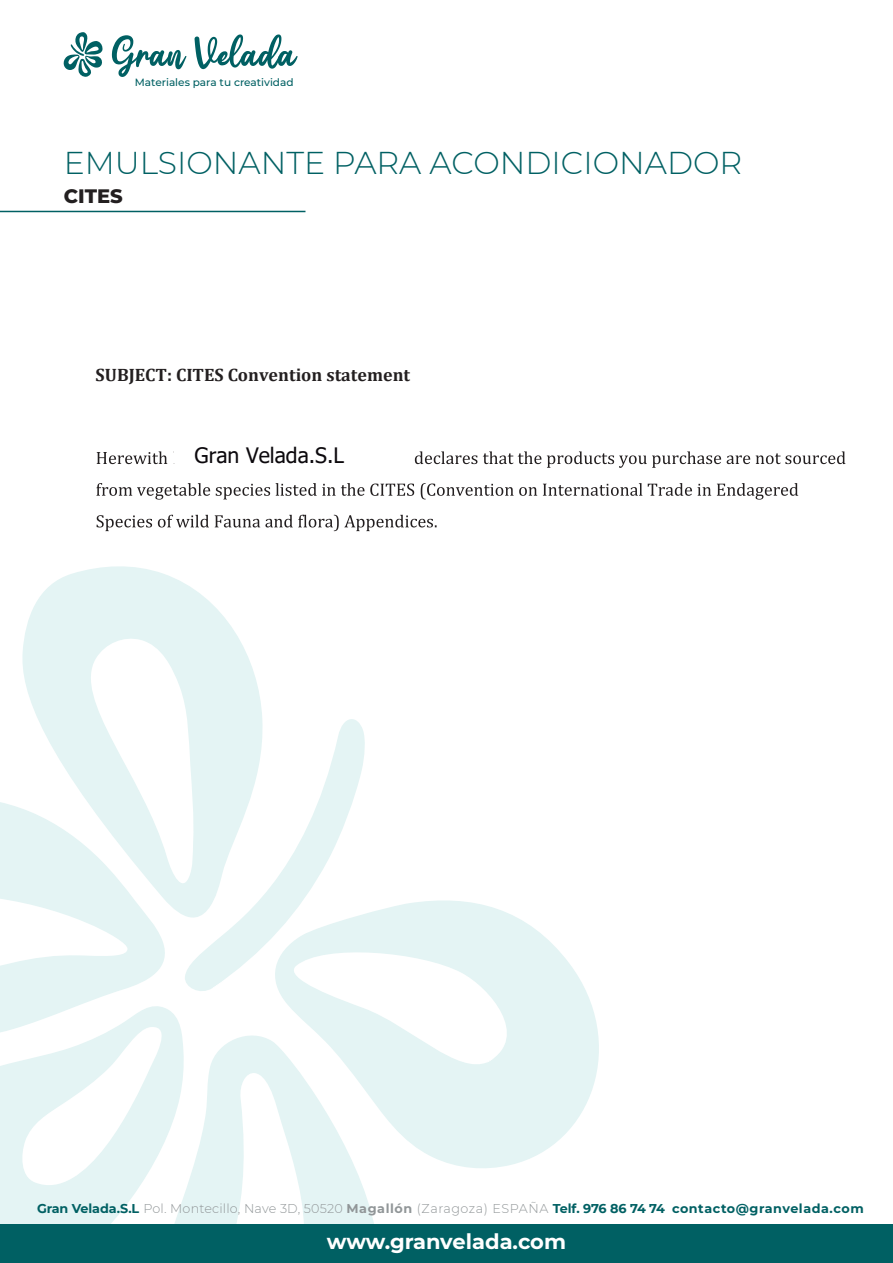
<style>
.page{position:relative;width:893px;height:1263px;background:#fff}
.page>*{position:absolute;margin:0;border:0;box-sizing:border-box;transform-origin:0 0}
.t1{font:300 31.5px "Montserrat";color:#006063}
.t2{font:21.3px "Tahoma";color:#0c090d}
.t3{font:700 21px "Montserrat";color:#fff}
.t4{font:800 19.5px "Montserrat";color:#231f20}
.t5{font:700 18px "Cambria";color:#231f20}
.t6{font:700 12.75px "Montserrat";letter-spacing:.035em;color:#006063}
.t7{font:500 10.5px "Montserrat";color:#006063}
.s1{font-weight:300;color:#919698}
.s2{color:#919698}
</style>
<div class="page">
<svg style="left:0;top:802px;width:165px;height:199px"></svg>
<svg style="left:282px;top:900px;width:317px;height:268px;fill:#e4f4f4"></svg>
<svg style="left:20px;top:566px;width:242px;height:383px;fill:#e4f4f4"></svg>
<svg style="left:0;top:1001px;width:180px;height:223px;fill:#e4f4f4"></svg>
<svg style="left:155px;top:1027px;width:232px;height:197px;fill:#e4f4f4"></svg>
<svg style="left:184px;top:714px;width:182px;height:282px"></svg>
<svg style="left:112px;top:35px;width:74px;height:42px"></svg>
<svg style="left:195px;top:34px;width:103px;height:35px"></svg>
<svg style="left:63px;top:32px;width:40px;height:45px"></svg>
<div style="left:0;top:1224px;width:893px;height:39px;background:#006063"></div>
<hr style="left:0;top:211px;width:305px;height:1px;background:#006063">
<svg style="left:97px;top:451px;width:380px;height:13px"></svg>
<svg style="left:483px;top:451px;width:238px;height:17px"></svg>
<svg style="left:727px;top:455px;width:23px;height:9px"></svg>
<svg style="left:756px;top:451px;width:89px;height:13px"></svg>
<svg style="left:96px;top:483px;width:702px;height:17px"></svg>
<svg style="left:97px;top:515px;width:340px;height:16px"></svg>
<p class="t7" style="left:135px;top:75px;width:160px">Materiales para tu creatividad</p>
<h1 class="t1" style="left:64px;top:142px;width:680px">EMULSIONANTE PARA ACONDICIONADOR</h1>
<h3 class="t4" style="left:64px;top:182px;width:61px">CITES</h3>
<h3 class="t5" style="left:96px;top:362px;width:316px">SUBJECT: CITES Convention statement</h3>
<h2 class="t2" style="left:195px;top:440px;width:151px">Gran Velada.S.L</h2>
<p class="t6" style="left:37px;top:1200px;width:828px">Gran Velada.S.L <span class="s1">Pol. Montecillo, Nave 3D, 50520</span> <span class="s2">Magallón</span> <span class="s1">(Zaragoza) ESPAÑA</span> Telf. 976 86 74 74 contacto@granvelada.com</p>
<h3 class="t3" style="left:327px;top:1226px;width:241px">www.granvelada.com</h3>
</div>
